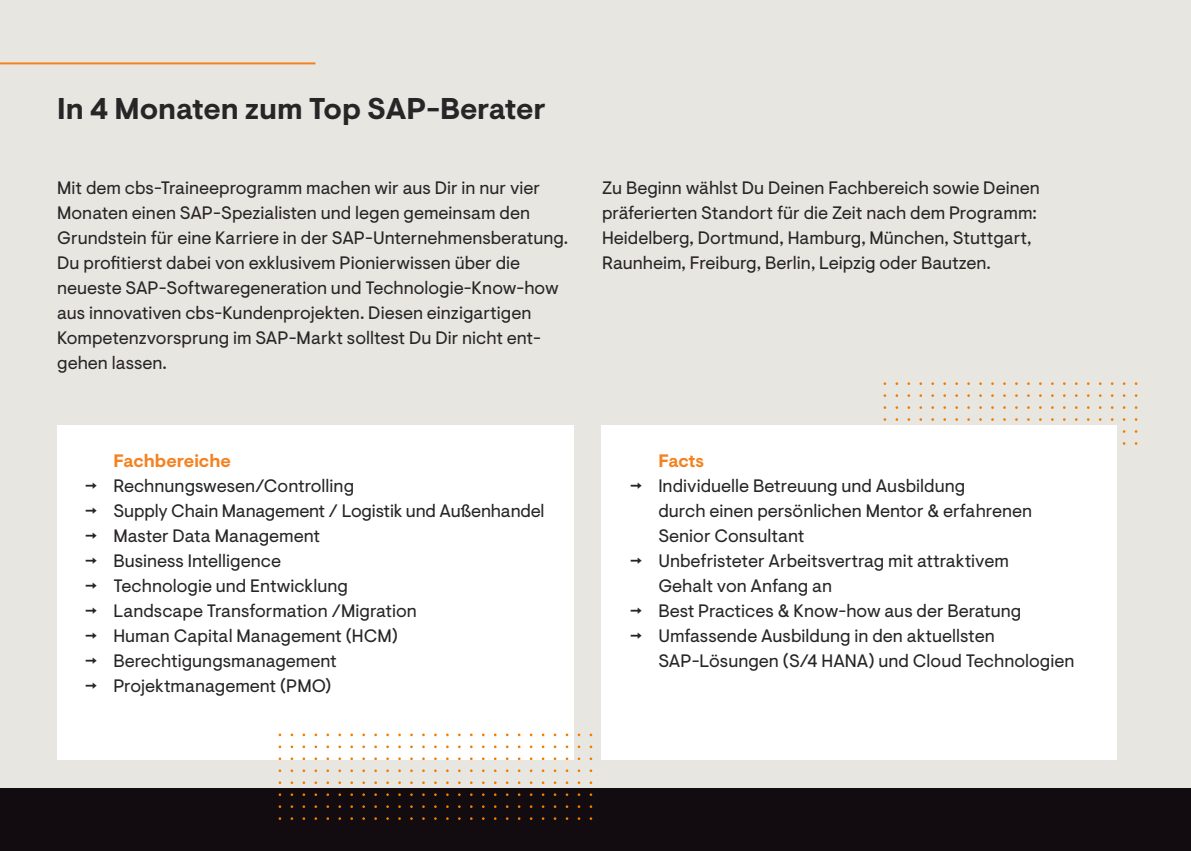
<style>
.page{position:relative;width:1191px;height:851px;background:#fff}
.page>*{position:absolute;margin:0;border:0;box-sizing:border-box;transform-origin:0 0}
.t1{font:700 30px "Visuelt Pro";color:#282526}
.t2{font:18px/25px "Visuelt Pro";color:#282526}
.t3{font:700 18px "Visuelt Pro";color:#f58220}
</style>
<div class="page">
<div style="left:0;top:0;width:1191px;height:850px;background:#e8e6e1"></div>
<div style="left:0;top:788px;width:1191px;height:62px;background:#120c10"></div>
<hr style="left:0;top:62px;width:315px;height:2px;background:#f58220">
<div style="left:57px;top:425px;width:516px;height:335px;background:#fff"></div>
<div style="left:601px;top:425px;width:516px;height:335px;background:#fff"></div>
<h1 class="t1" style="left:57px;top:90px;width:490px">In 4 Monaten zum Top SAP-Berater</h1>
<p class="t2" style="left:57px;top:175px;width:512px">Mit dem cbs-Traineeprogramm machen wir aus Dir in nur vier Monaten einen SAP-Spezialisten und legen gemeinsam den Grundstein für eine Karriere in der SAP-Unternehmensberatung.<br>Du profitierst dabei von exklusivem Pionierwissen über die neueste SAP-Softwaregeneration und Technologie-Know-how aus innovativen cbs-Kundenprojekten. Diesen einzigartigen Kompetenzvorsprung im SAP-Markt solltest Du Dir nicht ent&shy;gehen lassen.</p>
<p class="t2" style="left:602px;top:175px;width:439px">Zu Beginn wählst Du Deinen Fachbereich sowie Deinen präferierten Standort für die Zeit nach dem Programm:<br>Heidelberg, Dortmund, Hamburg, München, Stuttgart, Raunheim, Freiburg, Berlin, Leipzig oder Bautzen.</p>
<p class="t3" style="left:113px;top:449px;width:119px">Fachbereiche</p>
<p class="t2" style="left:85px;top:473px;width:271px">→ Rechnungswesen/Controlling</p>
<p class="t2" style="left:85px;top:498px;width:461px">→ Supply Chain Management / Logistik und Außenhandel</p>
<p class="t2" style="left:85px;top:523px;width:236px">→ Master Data Management</p>
<p class="t2" style="left:85px;top:548px;width:197px">→ Business Intelligence</p>
<p class="t2" style="left:85px;top:573px;width:264px">→ Technologie und Entwicklung</p>
<p class="t2" style="left:85px;top:598px;width:333px">→ Landscape Transformation /Migration</p>
<p class="t2" style="left:85px;top:623px;width:314px">→ Human Capital Management (HCM)</p>
<p class="t2" style="left:85px;top:648px;width:253px">→ Berechtigungsmanagement</p>
<p class="t2" style="left:85px;top:673px;width:248px">→ Projektmanagement (PMO)</p>
<p class="t3" style="left:658px;top:449px;width:47px">Facts</p>
<p class="t2" style="left:658px;top:473px;width:375px;text-indent:-28px">→ Individuelle Betreuung und Ausbildung<br>durch einen persönlichen Mentor &amp; erfahrenen<br>Senior Consultant</p>
<p class="t2" style="left:658px;top:548px;width:352px;text-indent:-28px">→ Unbefristeter Arbeitsvertrag mit attraktivem<br>Gehalt von Anfang an</p>
<p class="t2" style="left:630px;top:598px;width:393px">→ Best Practices &amp; Know-how aus der Beratung</p>
<p class="t2" style="left:658px;top:623px;width:417px;text-indent:-28px">→ Umfassende Ausbildung in den aktuellsten<br>SAP-Lösungen (S/4 HANA) und Cloud Technologien</p>
</div>
